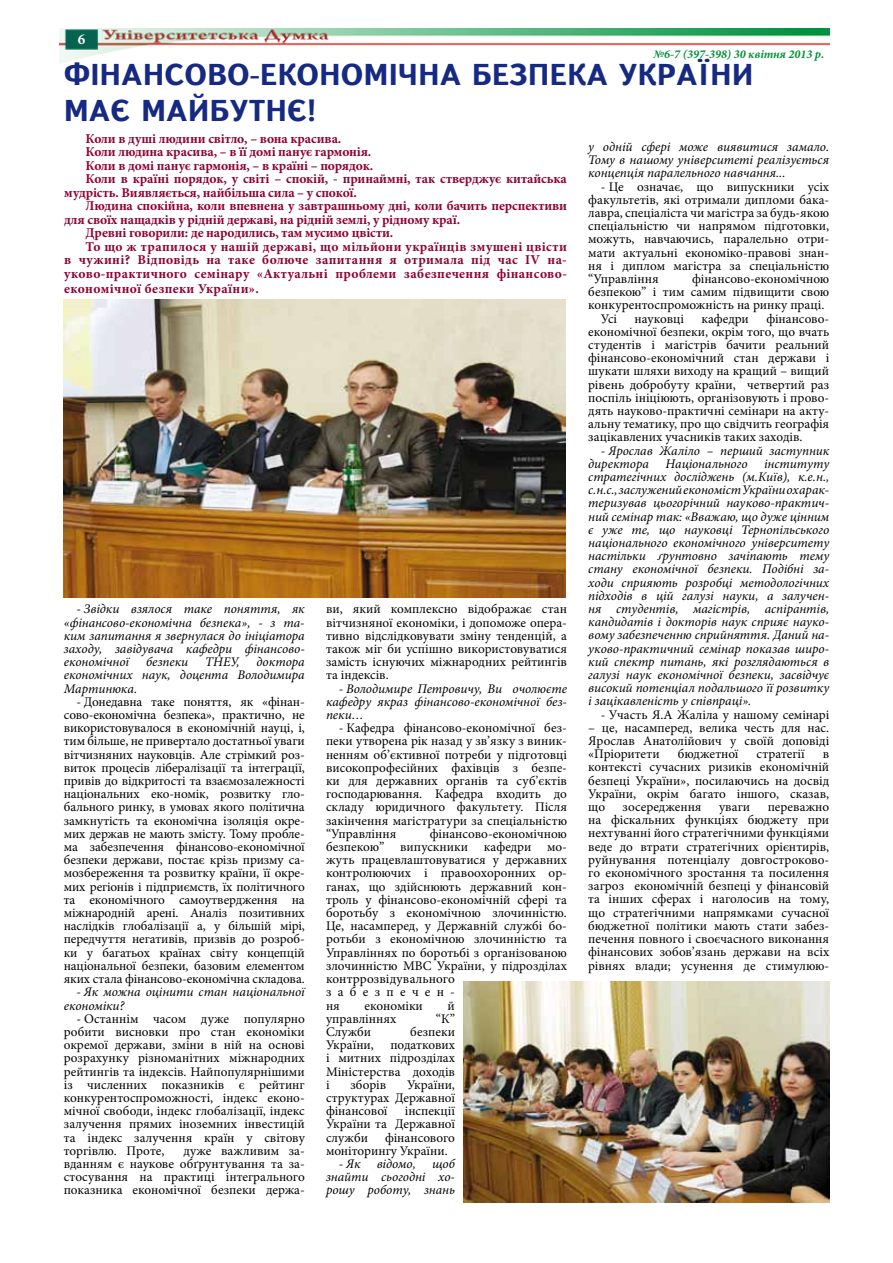
<style>
.page{position:relative;width:893px;height:1263px;background:#fff}
.page>*{position:absolute;margin:0;border:0;box-sizing:border-box;transform-origin:0 0}
.t1{font:700 30px "Ukrainian Text";color:#162983}
.t2{font:700 15px "Minion Pro";color:#fff}
.t3{font:700 13.5px "Minion Pro";letter-spacing:-.005em;color:#8d0231}
.t4{font:700 13.5px "Minion Pro";letter-spacing:.025em;color:#8d0231}
.t5{font:13.2px/13.2px "Minion Pro";color:#000;text-align:justify}
.t6{font:italic 13.2px/13.2px "Minion Pro";color:#000;text-align:justify}
.t7{font:italic 700 12px "Minion Pro";color:#009037}
</style>
<div class="page">
<img style="left:60px;top:28px;width:769px;height:36px">
<img style="left:463px;top:981px;width:366px;height:221px">
<img style="left:64px;top:299px;width:502px;height:298px">
<p class="t2" style="left:78px;top:29px;width:9px">6</p>
<p class="t7" style="left:654px;top:45px;width:172px">№6-7 (397-398) 30 квітня 2013 р.</p>
<h1 class="t1" style="left:64px;top:58px;width:47px">ФІНАНСО</h1>
<h1 class="t1" style="left:207px;top:58px;width:74px">ВО-ЕКОНОМІЧНА</h1>
<h1 class="t1" style="left:472px;top:58px;width:40px">БЕЗПЕКА</h1>
<h1 class="t1" style="left:618px;top:58px;width:20px">УКРАЇНИ</h1>
<h1 class="t1" style="left:64px;top:94px;width:100px">МА Є МАЙ</h1>
<h1 class="t1" style="left:210px;top:94px;width:40px">БУТН</h1>
<h1 class="t1" style="left:287px;top:94px;width:31px">Є!</h1>
<p class="t3" style="left:86px;top:129px;width:257px">Коли в душі людини світло, – вона красива.</p>
<p class="t3" style="left:86px;top:142px;width:287px">Коли людина красива, – в її домі панує гармонія.</p>
<p class="t3" style="left:86px;top:156px;width:289px">Коли в домі панує гармонія, – в країні – порядок.</p>
<p class="t3" style="left:86px;top:169px;width:483px">Коли в країні порядок, у світі – спокій, - принаймні, так стверджує китайська</p>
<p class="t3" style="left:64px;top:183px;width:294px">мудрість. Виявляється, найбільша сила – у спокої.</p>
<p class="t3" style="left:86px;top:196px;width:483px">Людина спокійна, коли впевнена у завтрашньому дні, коли бачить перспективи</p>
<p class="t3" style="left:64px;top:210px;width:397px">для своїх нащадків у рідній державі, на рідній землі, у рідному краї.</p>
<p class="t3" style="left:86px;top:223px;width:309px">Древні говорили: де народились, там мусимо цвісти.</p>
<p class="t4" style="left:86px;top:237px;width:483px">То що ж трапилося у нашій державі, що мільйони українців змушені цвісти</p>
<p class="t4" style="left:64px;top:250px;width:504px">в чужині? Відповідь на таке болюче запитання я отримала під час IV на-</p>
<p class="t4" style="left:64px;top:264px;width:504px">уково-практичного семінару «Актуальні проблеми забезпечення фінансово-</p>
<p class="t4" style="left:64px;top:279px;width:196px">економічної безпеки України».</p>
<p class="t6" style="left:64px;top:603px;width:242px;text-indent:13px">- Звідки взялося таке поняття, як «фінансово-економічна безпека», - з та&shy;ким запитання я звернулася до ініціатора заходу, завідувача кафедри фінансово&shy;економічної</p>
<p class="t6" style="left:64px;top:655px;width:242px;text-indent:193px">доктора економічних наук, доцента Володимира Мартинюка.</p>
<p class="t5" style="left:64px;top:695px;width:242px;text-indent:13px">- Донедавна таке поняття, як «фінан&shy;сово-економічна безпека», практично, не використовувалося в економічній науці, і, тим більше, не привертало достатньої уваги вітчизняних науковців. Але стрімкий роз&shy;виток процесів лібералізації та інтеграції, привів до відкритості та взаємозалежності національних еко-номік, розвитку гло&shy;бального ринку, в умовах якого політична замкнутість та економічна ізоляція окре&shy;мих держав не мають змісту. Тому пробле&shy;ма забезпечення фінансово-економічної безпеки держави, постає крізь призму са&shy;мозбереження та розвитку країни, її окре&shy;мих регіонів і підприємств, їх політичного та економічного самоутвердження на міжнародній арені. Аналіз позитивних наслідків глобалізації а, у більшій мірі, передчуття негативів, призвів до розроб&shy;ки у багатьох країнах світу концепцій національної безпеки, базовим елементом яких стала фінансово-економічна складова.</p>
<p class="t6" style="left:64px;top:985px;width:242px;text-indent:13px">- Як можна оцінити стан національної економіки?</p>
<p class="t5" style="left:64px;top:1012px;width:242px;text-indent:13px">- Останнім часом дуже популярно робити висновки про стан економіки окремої держави, зміни в ній на основі розрахунку різноманітних міжнародних рейтингів та індексів. Найпопулярнішими із численних показників є рейтинг конкурентоспроможності, індекс еконо&shy;мічної свободи, індекс глобалізації, індекс залучення прямих іноземних інвестицій та індекс залучення країн у світову торгівлю. Проте,</p>
<p class="t6" style="left:146px;top:655px;width:44px">безпеки</p>
<p class="t6" style="left:205px;top:655px;width:36px">ТНЕУ,</p>
<p class="t5" style="left:64px;top:1144px;width:242px;text-indent:120px">дуже важливим за&shy;вданням є наукове обґрунтування та за&shy;стосування на практиці інтегрального показника економічної безпеки держа-</p>
<p class="t5" style="left:326px;top:603px;width:242px">ви, який комплексно відображає стан вітчизняної економіки, і допоможе опера&shy;тивно відслідковувати зміну тенденцій, а також міг би успішно використовуватися замість існуючих міжнародних рейтингів та індексів.</p>
<p class="t6" style="left:326px;top:682px;width:242px;text-indent:13px">- Володимире Петровичу, Ви очолюєте кафедру якраз фінансово-економічної без&shy;пеки…</p>
<p class="t5" style="left:326px;top:721px;width:242px;text-indent:13px">- Кафедра фінансово-економічної без&shy;пеки утворена рік назад у зв’язку з виник&shy;ненням об’єктивної потреби у підготовці високопрофесійних фахівців з безпе&shy;ки для державних органів та суб’єктів господарювання. Кафедра входить до складу юридичного факультету. Після закінчення магістратури за спеціальністю “Управління</p>
<p class="t5" style="left:326px;top:827px;width:242px;text-align:left;text-indent:104px">фінансово-економічною безпекою” випускники кафедри мо&shy;жуть працевлаштовуватися у державних контролюючих і правоохоронних ор&shy;ганах, що здійснюють державний кон&shy;троль у фінансово-економічній сфері та боротьбу з економічною злочинністю.<br>Це, насамперед, у Державній службі бо&shy;ротьби з економічною злочинністю та<br>Управліннях по боротьбі з організованою злочинністю МВС України, у підрозділах контррозвідувального забезпечен-<br>ня</p>
<p class="t5" style="left:365px;top:999px;width:60px">економіки</p>
<p class="t5" style="left:448px;top:999px;width:9px">й</p>
<p class="t5" style="left:326px;top:1012px;width:72px">управліннях</p>
<p class="t5" style="left:436px;top:1012px;width:21px">“К”</p>
<p class="t5" style="left:326px;top:1025px;width:47px">Служби</p>
<p class="t5" style="left:326px;top:1025px;width:130px;text-indent:84px">безпеки України, податкових і митних підрозділах Міністерства доходів і</p>
<p class="t5" style="left:350px;top:1078px;width:37px">зборів</p>
<p class="t5" style="left:326px;top:1078px;width:130px;text-indent:81px">України, структурах Державної фінансової</p>
<p class="t5" style="left:326px;top:1104px;width:130px;text-indent:79px">інспекції України та Державної служби</p>
<p class="t5" style="left:326px;top:1131px;width:130px;text-indent:59px">фінансового моніторингу України.</p>
<p class="t6" style="left:326px;top:1157px;width:130px;text-indent:13px">- Як відомо, щоб знайти сьогодні хо&shy;рошу роботу, знань</p>
<p class="t6" style="left:588px;top:140px;width:242px">у одній сфері може виявитися замало.<br>Тому в нашому університеті реалізується концепція паралельного навчання...</p>
<p class="t5" style="left:588px;top:180px;width:242px;text-indent:13px">- Це означає, що випускники усіх факультетів, які отримали дипломи бака&shy;лавра, спеціаліста чи магістра за будь-якою спеціальністю чи напрямом підготовки, можуть, навчаючись, паралельно отри&shy;мати актуальні економіко-правові знан&shy;ня і диплом магістра за спеціальністю “Управління</p>
<p class="t5" style="left:692px;top:272px;width:139px">фінансово-економічною</p>
<p class="t5" style="left:588px;top:285px;width:242px">безпекою” і тим самим підвищити свою</p>
<p class="t5" style="left:588px;top:299px;width:238px">конкурентоспроможність на ринку праці.</p>
<p class="t5" style="left:601px;top:312px;width:18px">Усі</p>
<p class="t5" style="left:635px;top:312px;width:51px">науковці</p>
<p class="t5" style="left:701px;top:312px;width:49px">кафедри</p>
<p class="t5" style="left:588px;top:312px;width:242px;text-indent:178px">фінансово&shy;економічної безпеки, окрім того, що вчать студентів і магістрів бачити реальний фінансово-економічний стан держави і шукати шляхи виходу на кращий – вищий рівень добробуту країни, четвертий раз поспіль ініціюють, організовують і прово&shy;дять науково-практичні семінари на акту&shy;альну тематику, про що свідчить географія зацікавлених учасників таких заходів.</p>
<p class="t6" style="left:588px;top:444px;width:242px;text-indent:13px">- Ярослав Жаліло – перший заступник директора</p>
<p class="t6" style="left:666px;top:457px;width:83px">Національного</p>
<p class="t6" style="left:588px;top:457px;width:242px;text-indent:176px">інституту стратегічних досліджень (м.Київ), к.е.н., с.н.с., заслужений економіст України охарак&shy;теризував цьогорічний науково-практич&shy;ний семінар так: «Вважаю, що дуже цінним є уже те, що науковці Тернопільського національного економічного університету настільки ґрунтовно зачіпають тему стану економічної безпеки. Подібні за&shy;ходи сприяють розробці методологічних підходів в цій галузі науки, а залучен&shy;ня студентів, магістрів, аспірантів, кандидатів і докторів наук сприяє науко&shy;вому забезпеченню сприйняття. Даний на&shy;уково-практичний семінар показав широ&shy;кий спектр питань, які розглядаються в галузі наук економічної безпеки, засвідчує високий потенціал подальшого її розвитку і зацікавленість у співпраці».</p>
<p class="t5" style="left:601px;top:708px;width:230px">- Участь Я.А Жаліла у нашому семінарі</p>
<p class="t5" style="left:588px;top:721px;width:242px">– це, насамперед, велика честь для нас.<br>Ярослав Анатолійович у своїй доповіді «Пріоритети</p>
<p class="t5" style="left:678px;top:747px;width:62px">бюджетної</p>
<p class="t5" style="left:757px;top:747px;width:50px">стратегії</p>
<p class="t5" style="left:588px;top:747px;width:242px;text-indent:235px">в контексті сучасних ризиків економічній безпеці України», посилаючись на досвід України, окрім багато іншого, сказав, що</p>
<p class="t5" style="left:588px;top:800px;width:242px;text-indent:180px">переважно на фіскальних функціях бюджету при нехтуванні його стратегічними функціями веде до втрати стратегічних орієнтирів, руйнування потенціалу довгостроково&shy;го економічного зростання та посилення загроз економічній безпеці у фінансовій та інших сферах і наголосив на тому, що стратегічними напрямками сучасної бюджетної політики мають стати забез&shy;печення повного і своєчасного виконання фінансових зобов’язань держави на всіх рівнях влади; усунення де стимулюю-</p>
<p class="t5" style="left:623px;top:800px;width:80px">зосередження</p>
<p class="t5" style="left:719px;top:800px;width:33px">уваги</p>
</div>
